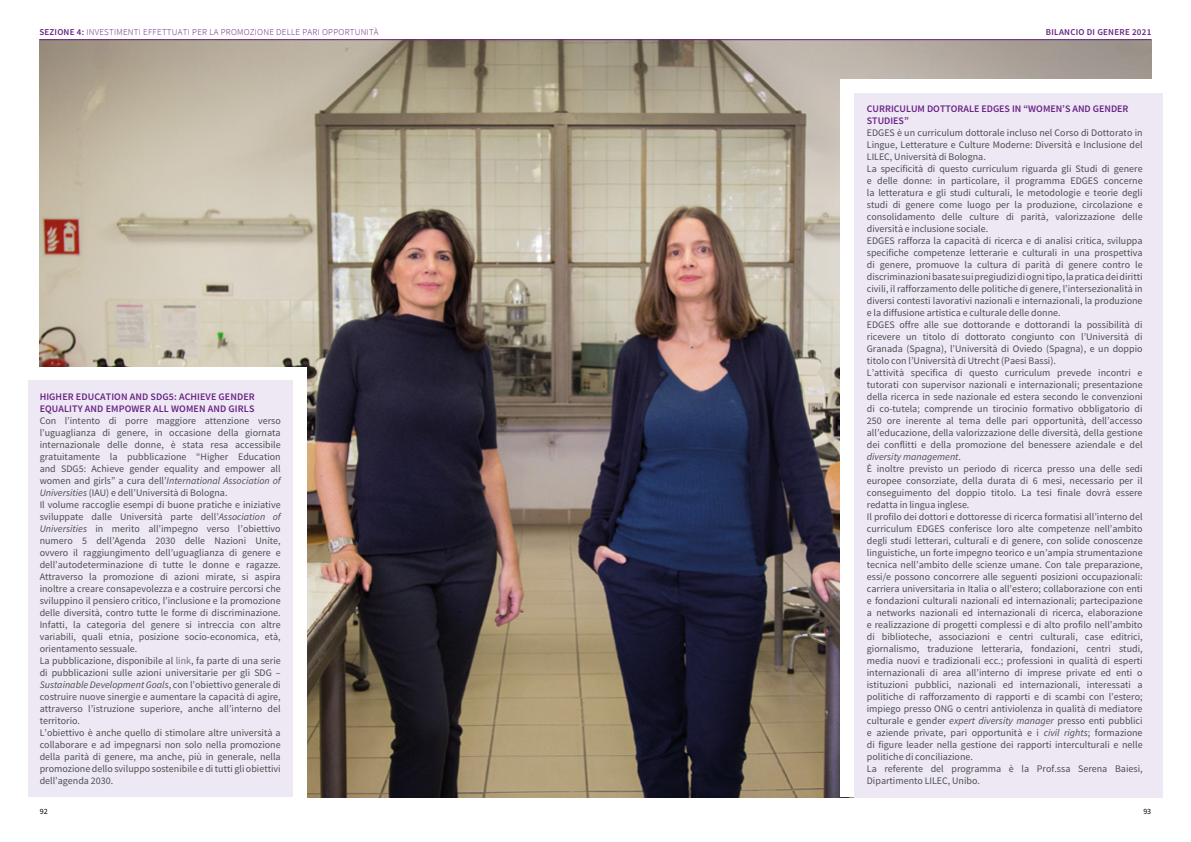
<style>
.page{position:relative;width:1191px;height:842px;background:#fff}
.page>*{position:absolute;margin:0;border:0;box-sizing:border-box;transform-origin:0 0}
.t1{font:10px/12px "Source Sans Pro";color:#4d4d4c}
.t2{font:600 10px/12px "Source Sans Pro";letter-spacing:.01em;color:#682383}
.t3{font:300 9px "Source Sans Pro";letter-spacing:.025em;color:#682383}
.t4{font:600 9px "Source Sans Pro";letter-spacing:.025em;color:#682383}
.t5{font:8px "Source Sans Pro";color:#000}
.s1{font-weight:600}
.s2{font-style:italic}
.s3{color:#706f6f}
</style>
<div class="page">
<img style="left:40px;top:40px;width:1111px;height:757px">
<hr style="left:40px;top:39px;width:1111px;height:1px;background:#682383">
<div style="left:0;top:367px;width:307px;height:430px;background:#fff"></div>
<div style="left:29px;top:381px;width:264px;height:416px;background:#eee8f5"></div>
<div style="left:840px;top:79px;width:351px;height:718px;background:#fff"></div>
<div style="left:854px;top:93px;width:308px;height:704px;background:#eee8f5"></div>
<p class="t3" style="left:39px;top:27px;width:341px"><span class="s1">SEZIONE 4:</span> INVESTIMENTI EFFETTUATI PER LA PROMOZIONE DELLE PARI OPPORTUNITÀ</p>
<p class="t2" style="left:40px;top:391px;width:217px">HIGHER EDUCATION AND SDG5: ACHIEVE GENDER<br>EQUALITY AND EMPOWER ALL WOMEN AND GIRLS</p>
<p class="t1" style="left:40px;top:415px;width:242px">Con l’intento di porre maggiore attenzione verso l’uguaglianza di genere, in occasione della giornata internazionale delle donne, è stata resa accessibile gratuitamente la pubblicazione “Higher Education and SDG5: Achieve gender equality and empower all women and girls” a cura dell’<span class="s2">International Association of Universities</span> (IAU) e dell’Università di Bologna.<br>Il volume raccoglie esempi di buone pratiche e iniziative sviluppate dalle Università parte dell’<span class="s2">Association of Universities</span> in merito all’impegno verso l’obiettivo numero 5 dell’Agenda 2030 delle Nazioni Unite, ovvero il raggiungimento dell’uguaglianza di genere e dell’autodeterminazione di tutte le donne e ragazze.<br>Attraverso la promozione di azioni mirate, si aspira inoltre a creare consapevolezza e a costruire percorsi che sviluppino il pensiero critico, l’inclusione e la promozione delle diversità, contro tutte le forme di discriminazione.<br>Infatti, la categoria del genere si intreccia con altre variabili, quali etnia, posizione socio-economica, età, orientamento sessuale.<br>La pubblicazione, disponibile al <span class="s3">link</span>, fa parte di una serie di pubblicazioni sulle azioni universitarie per gli SDG – <span class="s2">Sustainable Development Goals</span>, con l’obiettivo generale di costruire nuove sinergie e aumentare la capacità di agire, attraverso l’istruzione superiore, anche all’interno del territorio.<br>L’obiettivo è anche quello di stimolare altre università a collaborare e ad impegnarsi non solo nella promozione della parità di genere, ma anche, più in generale, nella promozione dello sviluppo sostenibile e di tutti gli obiettivi dell’agenda 2030.</p>
<p class="t4" style="left:1046px;top:26px;width:107px">BILANCIO DI GENERE 2021</p>
<p class="t2" style="left:867px;top:103px;width:263px">CURRICULUM DOTTORALE EDGES IN “WOMEN’S AND GENDER<br>STUDIES”</p>
<p class="t1" style="left:867px;top:127px;width:277px">EDGES è un curriculum dottorale incluso nel Corso di Dottorato in Lingue, Letterature e Culture Moderne: Diversità e Inclusione del LILEC, Università di Bologna.<br>La specificità di questo curriculum riguarda gli Studi di genere e delle donne: in particolare, il programma EDGES concerne la letteratura e gli studi culturali, le metodologie e teorie degli studi di genere come luogo per la produzione, circolazione e consolidamento delle culture di parità, valorizzazione delle diversità e inclusione sociale.<br>EDGES rafforza la capacità di ricerca e di analisi critica, sviluppa specifiche competenze letterarie e culturali in una prospettiva di genere, promuove la cultura di parità di genere contro le discriminazioni basate sui pregiudizi di ogni tipo, la pratica dei diritti civili, il rafforzamento delle politiche di genere, l’intersezionalità in diversi contesti lavorativi nazionali e internazionali, la produzione e la diffusione artistica e culturale delle donne.<br>EDGES offre alle sue dottorande e dottorandi la possibilità di ricevere un titolo di dottorato congiunto con l’Università di Granada (Spagna), l’Università di Oviedo (Spagna), e un doppio titolo con l’Università di Utrecht (Paesi Bassi).<br>L’attività specifica di questo curriculum prevede incontri e tutorati con supervisor nazionali e internazionali; presentazione della ricerca in sede nazionale ed estera secondo le convenzioni di co-tutela; comprende un tirocinio formativo obbligatorio di 250 ore inerente al tema delle pari opportunità, dell’accesso all’educazione, della valorizzazione delle diversità, della gestione dei conflitti e della promozione del benessere aziendale e del <span class="s2">diversity management</span>.<br>È inoltre previsto un periodo di ricerca presso una delle sedi europee consorziate, della durata di 6 mesi, necessario per il conseguimento del doppio titolo. La tesi finale dovrà essere redatta in lingua inglese.<br>Il profilo dei dottori e dottoresse di ricerca formatisi all’interno del curriculum EDGES conferisce loro alte competenze nell’ambito degli studi letterari, culturali e di genere, con solide conoscenze linguistiche, un forte impegno teorico e un’ampia strumentazione tecnica nell’ambito delle scienze umane. Con tale preparazione, essi/e possono concorrere alle seguenti posizioni occupazionali: carriera universitaria in Italia o all’estero; collaborazione con enti e fondazioni culturali nazionali ed internazionali; partecipazione a networks nazionali ed internazionali di ricerca, elaborazione e realizzazione di progetti complessi e di alto profilo nell’ambito di biblioteche, associazioni e centri culturali, case editrici, giornalismo, traduzione letteraria, fondazioni, centri studi, media nuovi e tradizionali ecc.; professioni in qualità di esperti internazionali di area all’interno di imprese private ed enti o istituzioni pubblici, nazionali ed internazionali, interessati a politiche di rafforzamento di rapporti e di scambi con l’estero; impiego presso ONG o centri antiviolenza in qualità di mediatore culturale e gender <span class="s2">expert diversity manager</span> presso enti pubblici e aziende private, pari opportunità e i <span class="s2">civil rights</span>; formazione di figure leader nella gestione dei rapporti interculturali e nelle politiche di conciliazione.<br>La referente del programma è la Prof.ssa Serena Baiesi, Dipartimento LILEC, Unibo.</p>
<p class="t5" style="left:40px;top:806px;width:9px">92</p>
<p class="t5" style="left:1143px;top:807px;width:9px">93</p>
</div>
